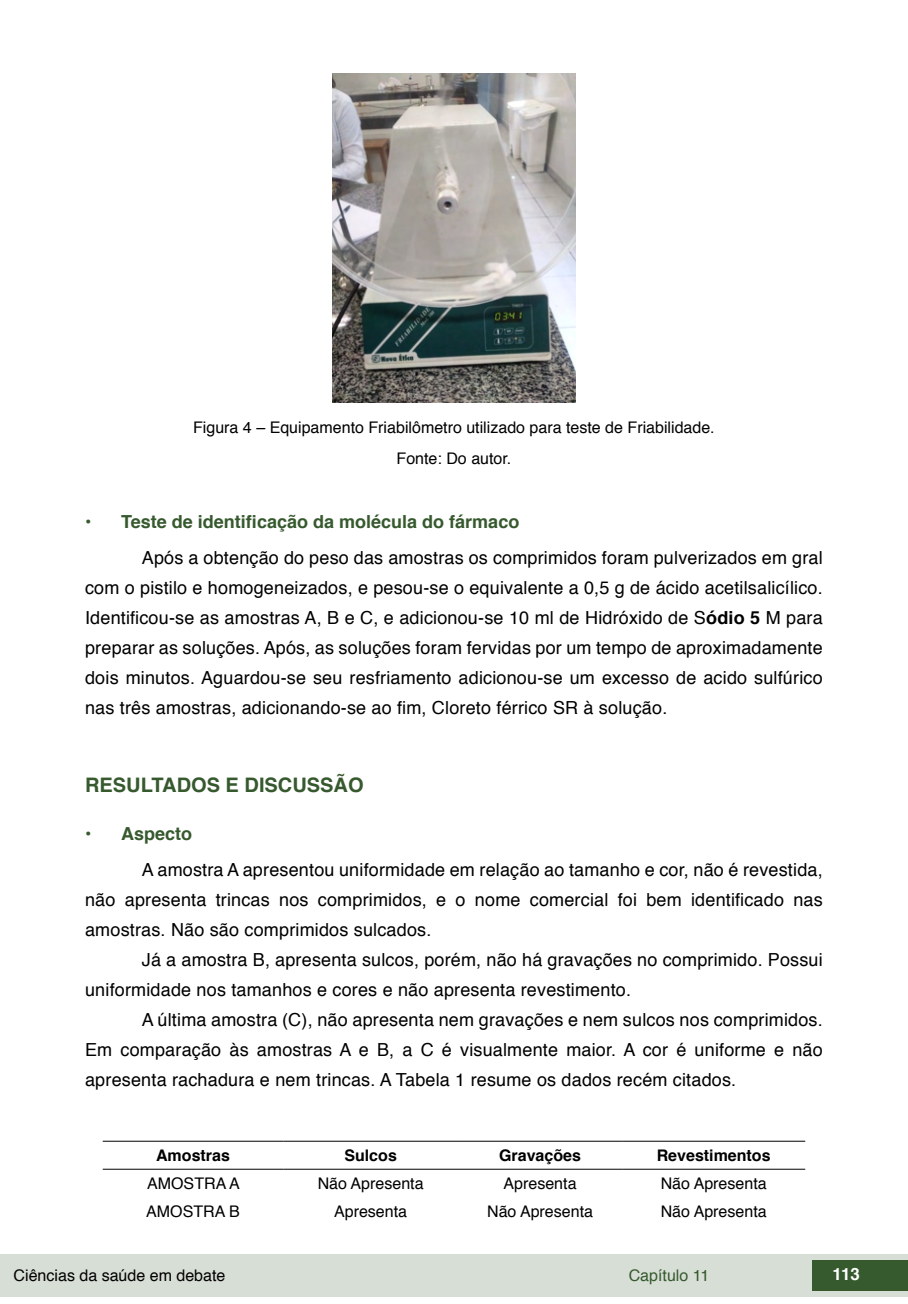
<style>
.page{position:relative;width:908px;height:1304px;background:#fff}
.page>*{position:absolute;margin:0;border:0;box-sizing:border-box;transform-origin:0 0}
.TITULOS{font:700 20px "Helvetica";color:#36592e}
.txt{font:18px/30px "Helvetica";letter-spacing:.01em;color:#000;text-align:justify}
.t1{font:700 18px "Helvetica";color:#36592e}
.t2{font:700 16.8px "Helvetica";color:#fff}
.imagens_graf_tab{font:16px "Helvetica";color:#000}
.tab_txt{font:16px "Helvetica";color:#000}
.tab_txt-2{font:700 16px "Helvetica";color:#000}
.t3{font:16px "Helvetica";color:#36592e}
.s1{font-weight:700}
</style>
<div class="page">
<div style="left:0;top:1254px;width:906px;height:43px;background:#d7ded5"></div>
<div style="left:812px;top:1261px;width:95px;height:30px;background:#36592e"></div>
<img style="left:332px;top:74px;width:243px;height:328px">
<hr style="left:103px;top:1141px;width:180px;height:1px;background:#000">
<hr style="left:283px;top:1141px;width:175px;height:1px;background:#000">
<hr style="left:458px;top:1141px;width:164px;height:1px;background:#000">
<hr style="left:622px;top:1141px;width:182px;height:1px;background:#000">
<hr style="left:103px;top:1169px;width:180px;height:1px;background:#000">
<hr style="left:283px;top:1169px;width:175px;height:1px;background:#000">
<hr style="left:458px;top:1169px;width:164px;height:1px;background:#000">
<hr style="left:622px;top:1169px;width:182px;height:1px;background:#000">
<p class="imagens_graf_tab" style="left:193px;top:415px;width:523px">Figura 4 – Equipamento Friabilômetro utilizado para teste de Friabilidade.</p>
<p class="imagens_graf_tab" style="left:396px;top:446px;width:116px">Fonte: Do autor.</p>
<p class="t1" style="left:85px;top:507px;width:435px">• Teste de identificação da molécula do fármaco</p>
<p class="txt" style="left:85px;top:543px;width:738px;text-indent:57px">Após a obtenção do peso das amostras os comprimidos foram pulverizados em gral com o pistilo e homogeneizados, e pesou-se o equivalente a 0,5 g de ácido acetilsalicílico.<br>Identificou-se as amostras A, B e C, e adicionou-se 10 ml de Hidróxido de S<span class="s1">ódio 5</span> M para preparar as soluções. Após, as soluções foram fervidas por um tempo de aproximadamente dois minutos. Aguardou-se seu resfriamento adicionou-se um excesso de acido sulfúrico nas três amostras, adicionando-se ao fim, Cloreto férrico SR à solução.</p>
<p class="TITULOS" style="left:85px;top:769px;width:280px">RESULTADOS E DISCUSSÃO</p>
<p class="t1" style="left:85px;top:819px;width:109px">• Aspecto</p>
<p class="txt" style="left:85px;top:855px;width:738px;text-indent:57px">A amostra A apresentou uniformidade em relação ao tamanho e cor, não é revestida, não apresenta trincas nos comprimidos, e o nome comercial foi bem identificado nas amostras. Não são comprimidos sulcados.</p>
<p class="txt" style="left:85px;top:945px;width:738px;text-indent:57px">Já a amostra B, apresenta sulcos, porém, não há gravações no comprimido. Possui uniformidade nos tamanhos e cores e não apresenta revestimento.</p>
<p class="txt" style="left:85px;top:1005px;width:738px;text-indent:57px">A última amostra (C), não apresenta nem gravações e nem sulcos nos comprimidos.<br>Em comparação às amostras A e B, a C é visualmente maior. A cor é uniforme e não apresenta rachadura e nem trincas. A Tabela 1 resume os dados recém citados.</p>
<p class="tab_txt-2" style="left:156px;top:1143px;width:75px">Amostras</p>
<p class="tab_txt-2" style="left:344px;top:1143px;width:54px">Sulcos</p>
<p class="tab_txt-2" style="left:499px;top:1143px;width:83px">Gravações</p>
<p class="tab_txt-2" style="left:656px;top:1143px;width:115px">Revestimentos</p>
<p class="tab_txt" style="left:147px;top:1171px;width:94px">AMOSTRA A</p>
<p class="tab_txt" style="left:317px;top:1171px;width:107px">Não Apresenta</p>
<p class="tab_txt" style="left:503px;top:1171px;width:74px">Apresenta</p>
<p class="tab_txt" style="left:660px;top:1171px;width:107px">Não Apresenta</p>
<p class="tab_txt" style="left:146px;top:1199px;width:95px">AMOSTRA B</p>
<p class="tab_txt" style="left:334px;top:1199px;width:74px">Apresenta</p>
<p class="tab_txt" style="left:487px;top:1199px;width:107px">Não Apresenta</p>
<p class="tab_txt" style="left:660px;top:1199px;width:107px">Não Apresenta</p>
<p class="imagens_graf_tab" style="left:14px;top:1263px;width:213px">Ciências da saúde em debate</p>
<p class="t3" style="left:628px;top:1263px;width:82px">Capítulo 11</p>
<p class="t2" style="left:832px;top:1261px;width:29px">113</p>
</div>
